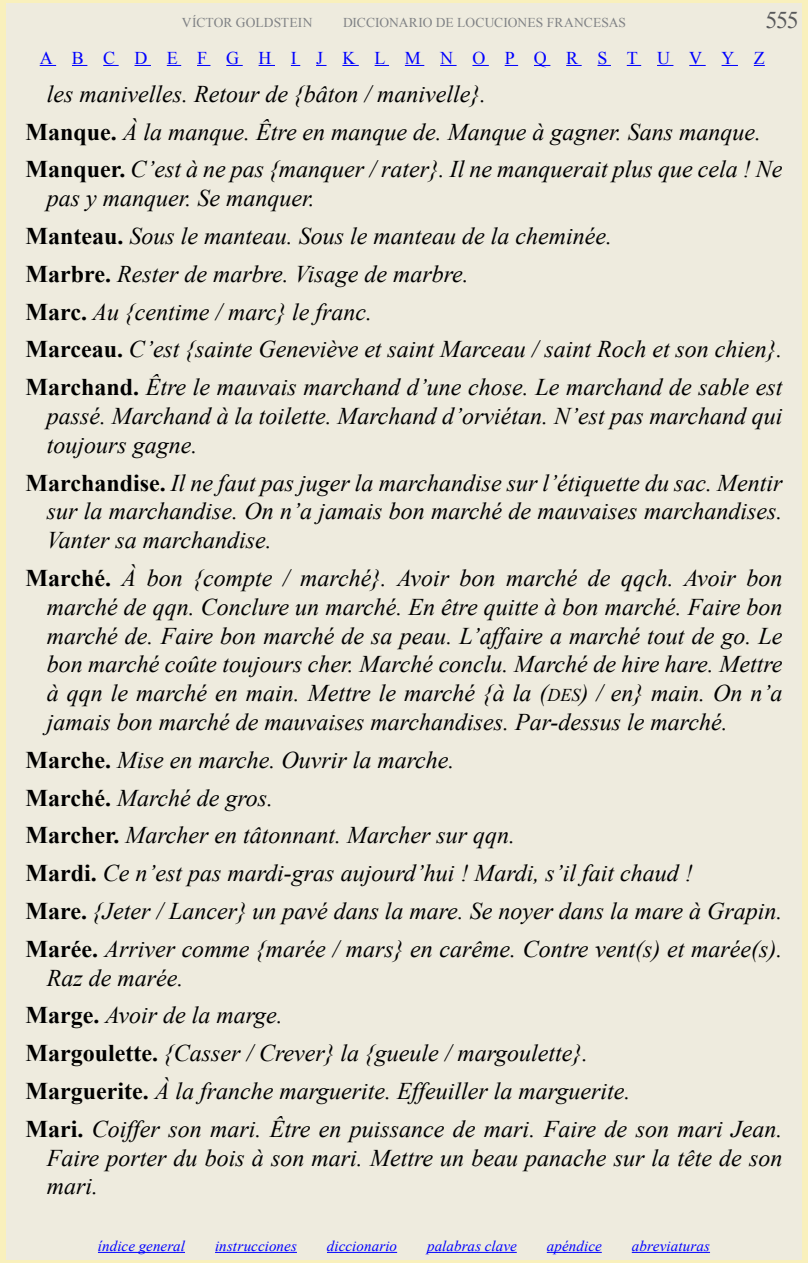
<style>
.page{position:relative;width:808px;height:1263px;background:#eeebde}
.page>*{position:absolute;margin:0;border:0;box-sizing:border-box;transform-origin:0 0}
.t1{font:italic 24px/37.8px "Times New Roman";color:#000}
.t2{font:24px "Times New Roman";color:#58595b}
.t3{font:18px "Times New Roman";color:#00f}
.t4{font:italic 15px "Times New Roman";letter-spacing:.005em;color:#00f}
.t5{font:13.5px "Times New Roman";letter-spacing:.005em;color:#808285}
.s1{font-weight:700;font-style:normal}
.s2{font-size:18px}
</style>
<div class="page">
<svg style="left:40px;top:65px;width:16px;height:1px"></svg>
<svg style="left:72px;top:65px;width:15px;height:1px"></svg>
<svg style="left:103px;top:65px;width:16px;height:1px"></svg>
<svg style="left:135px;top:65px;width:16px;height:1px"></svg>
<svg style="left:167px;top:65px;width:14px;height:1px"></svg>
<svg style="left:197px;top:65px;width:13px;height:1px"></svg>
<svg style="left:226px;top:65px;width:17px;height:1px"></svg>
<svg style="left:259px;top:65px;width:16px;height:1px"></svg>
<svg style="left:342px;top:65px;width:17px;height:1px"></svg>
<svg style="left:375px;top:65px;width:14px;height:1px"></svg>
<svg style="left:405px;top:65px;width:19px;height:1px"></svg>
<svg style="left:440px;top:65px;width:17px;height:1px"></svg>
<svg style="left:472px;top:65px;width:17px;height:1px"></svg>
<svg style="left:505px;top:65px;width:13px;height:1px"></svg>
<svg style="left:534px;top:65px;width:16px;height:1px"></svg>
<svg style="left:566px;top:65px;width:16px;height:1px"></svg>
<svg style="left:597px;top:65px;width:14px;height:1px"></svg>
<svg style="left:627px;top:65px;width:14px;height:1px"></svg>
<svg style="left:657px;top:65px;width:16px;height:1px"></svg>
<svg style="left:689px;top:65px;width:17px;height:1px"></svg>
<svg style="left:721px;top:65px;width:17px;height:1px"></svg>
<hr style="left:98px;top:1252px;width:87px;height:1px;background:#00f">
<hr style="left:215px;top:1252px;width:82px;height:1px;background:#00f">
<hr style="left:327px;top:1252px;width:70px;height:1px;background:#00f">
<hr style="left:427px;top:1252px;width:90px;height:1px;background:#00f">
<hr style="left:547px;top:1252px;width:55px;height:1px;background:#00f">
<hr style="left:632px;top:1252px;width:78px;height:1px;background:#00f">
<p class="t2" style="left:765px;top:4px;width:35px">555</p>
<p class="t5" style="left:182px;top:14px;width:132px">VÍCTOR GOLDSTEIN</p>
<p class="t5" style="left:343px;top:14px;width:284px">DICCIONARIO DE LOCUCIONES FRANCESAS</p>
<p class="t3" style="left:40px;top:45px;width:726px">A B C D E F G H I J K L M N O P Q R S T U V Y Z</p>
<p class="t1" style="left:26px;top:74px;width:758px;text-indent:21px">les manivelles. Retour de {bâton / manivelle}.<br><span class="s1">Manque.</span> À la manque. Être en manque de. Manque à gagner. Sans manque.<br><span class="s1">Manquer.</span> C’est à ne pas {manquer / rater}. Il ne manquerait plus que cela ! Ne</p>
<p class="t1" style="left:26px;top:179px;width:758px;text-indent:21px">pas y manquer. Se manquer.<br><span class="s1">Manteau.</span> Sous le manteau. Sous le manteau de la cheminée.<br><span class="s1">Marbre.</span> Rester de marbre. Visage de marbre.<br><span class="s1">Marc.</span> Au {centime / marc} le franc.<br><span class="s1">Marceau.</span> C’est {sainte Geneviève et saint Marceau / saint Roch et son chien}.<br><span class="s1">Marchand.</span> Être le mauvais marchand d’une chose. Le marchand de sable est</p>
<p class="t1" style="left:47px;top:401px;width:737px;line-height:28.8px">passé. Marchand à la toilette. Marchand d’orviétan. N’est pas marchand qui toujours gagne.</p>
<p class="t1" style="left:47px;top:468px;width:737px;line-height:28.8px;text-align:justify;text-indent:-21px"><span class="s1">Marchandise.</span> Il ne faut pas juger la marchandise sur l’étiquette du sac. Mentir sur la marchandise. On n’a jamais bon marché de mauvaises marchandises.<br>Vanter sa marchandise.</p>
<p class="t1" style="left:47px;top:563px;width:737px;line-height:28.8px;text-align:justify;text-indent:-21px"><span class="s1">Marché.</span> À bon {compte / marché}. Avoir bon marché de qqch. Avoir bon marché de qqn. Conclure un marché. En être quitte à bon marché. Faire bon marché de. Faire bon marché de sa peau. L’affaire a marché tout de go. Le bon marché coûte toujours cher. Marché conclu. Marché de hire hare. Mettre à qqn le marché en main. Mettre le marché {à la (<span class="s2">DES</span>) / en} main. On n’a jamais bon marché de mauvaises marchandises. Par-dessus le marché.</p>
<p class="t1" style="left:26px;top:740px;width:758px"><span class="s1">Marche.</span> Mise en marche. Ouvrir la marche.<br><span class="s1">Marché.</span> Marché de gros.<br><span class="s1">Marcher.</span> Marcher en tâtonnant. Marcher sur qqn.<br><span class="s1">Mardi.</span> Ce n’est pas mardi-gras aujourd’hui ! Mardi, s’il fait chaud !<br><span class="s1">Mare.</span> {Jeter / Lancer} un pavé dans la mare. Se noyer dans la mare à Grapin.<br><span class="s1">Marée.</span> Arriver comme {marée / mars} en carême. Contre vent(s) et marée(s).</p>
<p class="t1" style="left:26px;top:958px;width:758px;text-indent:21px">Raz de marée.<br><span class="s1">Marge.</span> Avoir de la marge.<br><span class="s1">Margoulette.</span> {Casser / Crever} la {gueule / margoulette}.<br><span class="s1">Marguerite.</span> À la franche marguerite. Effeuiller la marguerite.<br><span class="s1">Mari.</span> Coiffer son mari. Être en puissance de mari. Faire de son mari Jean.</p>
<p class="t1" style="left:47px;top:1143px;width:737px;line-height:28.8px">Faire porter du bois à son mari. Mettre un beau panache sur la tête de son mari.</p>
<p class="t4" style="left:98px;top:1235px;width:89px">índice general</p>
<p class="t4" style="left:215px;top:1235px;width:83px">instrucciones</p>
<p class="t4" style="left:327px;top:1235px;width:72px">diccionario</p>
<p class="t4" style="left:427px;top:1235px;width:91px">palabras clave</p>
<p class="t4" style="left:547px;top:1235px;width:56px">apéndice</p>
<p class="t4" style="left:632px;top:1235px;width:80px">abreviaturas</p>
</div>
